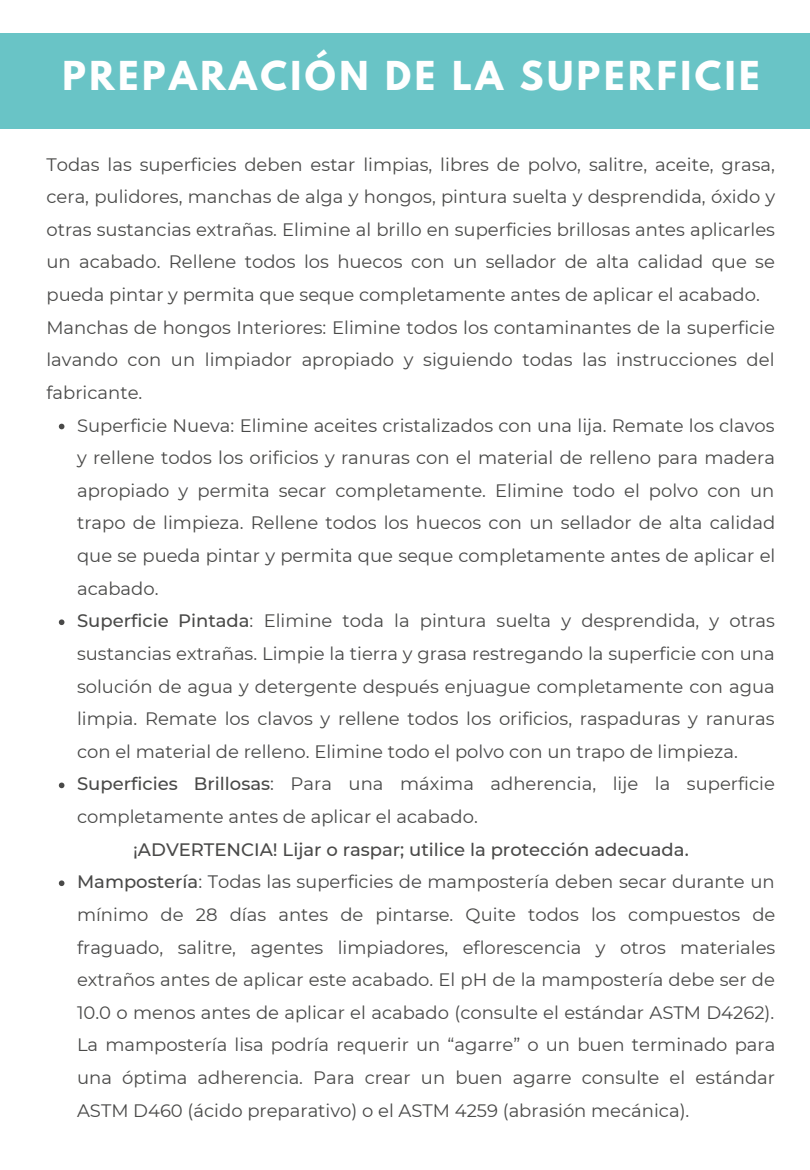
<style>
.page{position:relative;width:810px;height:1170px;background:#fff}
.page>*{position:absolute;margin:0;border:0;box-sizing:border-box;transform-origin:0 0}
.t1{font:700 35.25px "League Spartan";letter-spacing:.1em;color:#fff}
.t2{font:18px/32.7px "Montserrat";color:#494948}
.t3{font:500 18px "Montserrat";color:#494948}
.s1{font-weight:500}
</style>
<div class="page">
<div style="left:0;top:33px;width:810px;height:96px;background:#69c4c6"></div>
<svg style="left:59px;top:424px;width:5px;height:5px"></svg>
<svg style="left:59px;top:619px;width:5px;height:6px"></svg>
<svg style="left:59px;top:783px;width:5px;height:5px"></svg>
<svg style="left:59px;top:880px;width:5px;height:6px"></svg>
<h1 class="t1" style="left:62px;top:58px;width:699px">PREPARACIÓN DE LA SUPERFICIE</h1>
<p class="t2" style="left:46px;top:148px;width:730px">Todas las superficies deben estar limpias, libres de polvo, salitre, aceite, grasa, cera, pulidores, manchas de alga y hongos, pintura suelta y desprendida, óxido y otras sustancias extrañas. Elimine al brillo en superficies brillosas antes aplicarles un acabado. Rellene todos los huecos con un sellador de alta calidad que se pueda pintar y permita que seque completamente antes de aplicar el acabado.<br>Manchas de hongos Interiores: Elimine todos los contaminantes de la superficie lavando con un limpiador apropiado y siguiendo todas las instrucciones del fabricante.</p>
<p class="t2" style="left:77px;top:409px;width:700px">Superficie Nueva: Elimine aceites cristalizados con una lija. Remate los clavos y rellene todos los orificios y ranuras con el material de relleno para madera apropiado y permita secar completamente. Elimine todo el polvo con un trapo de limpieza. Rellene todos los huecos con un sellador de alta calidad que se pueda pintar y permita que seque completamente antes de aplicar el acabado.<br><span class="s1">Superficie Pintada</span>: Elimine toda la pintura suelta y desprendida, y otras sustancias extrañas. Limpie la tierra y grasa restregando la superficie con una solución de agua y detergente después enjuague completamente con agua limpia. Remate los clavos y rellene todos los orificios, raspaduras y ranuras con el material de relleno. Elimine todo el polvo con un trapo de limpieza.<br><span class="s1">Superficies Brillosas</span>: Para una máxima adherencia, lije la superficie completamente antes de aplicar el acabado.</p>
<p class="t3" style="left:133px;top:838px;width:557px">¡ADVERTENCIA! Lijar o raspar; utilice la protección adecuada.</p>
<p class="t2" style="left:77px;top:866px;width:700px;text-align:justify"><span class="s1">Mampostería</span>: Todas las superficies de mampostería deben secar durante un mínimo de 28 días antes de pintarse. Quite todos los compuestos de fraguado, salitre, agentes limpiadores, eflorescencia y otros materiales extraños antes de aplicar este acabado. El pH de la mampostería debe ser de 10.0 o menos antes de aplicar el acabado (consulte el estándar ASTM D4262).<br>La mampostería lisa podría requerir un “agarre” o un buen terminado para una óptima adherencia. Para crear un buen agarre consulte el estándar ASTM D460 (ácido preparativo) o el ASTM 4259 (abrasión mecánica).</p>
</div>
